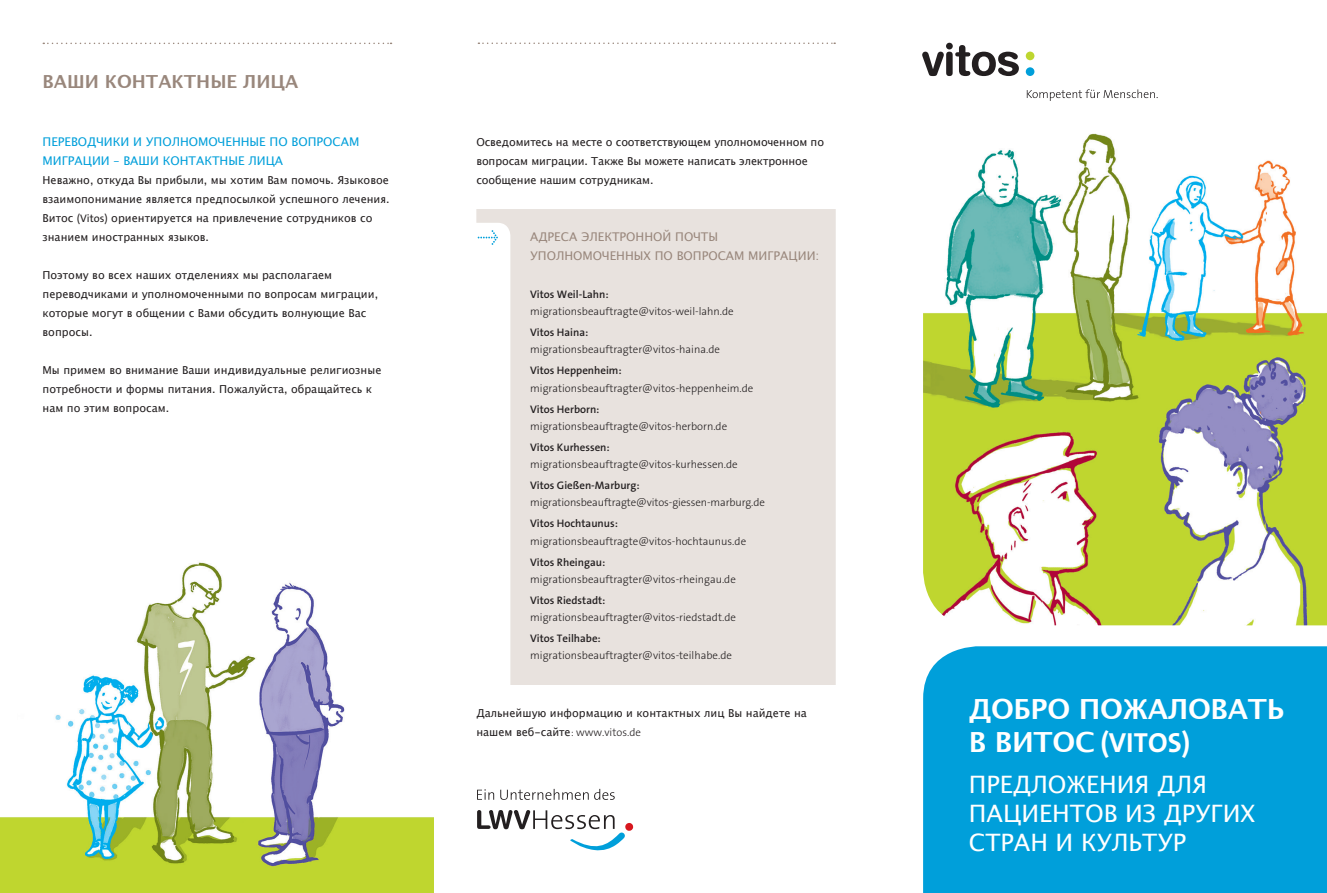
<style>
.page{position:relative;width:1327px;height:893px;background:#fff}
.page>*{position:absolute;margin:0;border:0;box-sizing:border-box;transform-origin:0 0}
.t1{font:700 27.75px "Lucida Grande";letter-spacing:-.01em;color:#fff}
.t2{font:700 27.75px "The Sans B W7";letter-spacing:.005em;color:#fff}
.t3{font:24px/28.8px "Lucida Grande";color:#fff}
.t4{font:700 18px "Lucida Grande";color:#99877c}
.t5{font:12px/19px "Lucida Grande";color:#009fda}
.t6{font:12px/19px "Lucida Grande";color:#99877c}
.t7{font:10.95px/19px "Lucida Grande";color:#231f20}
.t8{font:300 10.95px "The Sans B W3";color:#231f20}
.t9{font:600 10.95px "The Sans B W6";color:#231f20}
.s1{font-family:"The Sans B W5 Plain"}
.s2{font-family:"The Sans B W3";font-weight:300}
.s3{font-family:"Lucida Grande"}
</style>
<div class="page">
<img style="left:923px;top:133px;width:404px;height:492px">
<img style="left:0;top:562px;width:434px;height:331px">
<div style="left:923px;top:646px;width:404px;height:247px;background:#009fda"></div>
<svg style="left:476px;top:209px;width:360px;height:476px;background:#eae4e1"></svg>
<svg style="left:478px;top:230px;width:20px;height:15px"></svg>
<svg style="left:43px;top:43px;width:348px;height:1px"></svg>
<svg style="left:478px;top:43px;width:357px;height:1px"></svg>
<div style="left:1025px;top:52px;width:9px;height:8px;background:#bed630;border-radius:50%"></div>
<div style="left:1025px;top:67px;width:9px;height:9px;background:#009fda;border-radius:50%"></div>
<svg style="left:922px;top:43px;width:97px;height:33px"></svg>
<svg style="left:1027px;top:89px;width:130px;height:12px"></svg>
<svg style="left:477px;top:810px;width:156px;height:40px"></svg>
<svg style="left:477px;top:789px;width:17px;height:11px"></svg>
<svg style="left:500px;top:789px;width:115px;height:11px"></svg>
<h3 class="t4" style="left:43px;top:67px;width:257px">ВАШИ КОНТАКТНЫЕ ЛИЦА</h3>
<p class="t5" style="left:43px;top:132px;width:318px">ПЕРЕВОДЧИКИ И УПОЛНОМОЧЕННЫЕ ПО ВОПРОСАМ<br>МИГРАЦИИ – ВАШИ КОНТАКТНЫЕ ЛИЦА</p>
<p class="t7" style="left:43px;top:170px;width:349px">Неважно, откуда Вы прибыли, мы хотим Вам помочь. Языковое взаимопонимание является предпосылкой успешного лечения.<br>Витос <span class="s1">(Vitos)</span> ориентируется на привлечение сотрудников со знанием иностранных языков.</p>
<p class="t7" style="left:43px;top:266px;width:337px">Поэтому во всех наших отделениях мы располагаем переводчиками и уполномоченными по вопросам миграции, которые могут в общении с Вами обсудить волнующие Вас вопросы.</p>
<p class="t7" style="left:43px;top:361px;width:340px">Мы примем во внимание Ваши индивидуальные религиозные потребности и формы питания. Пожалуйста, обращайтесь к нам по этим вопросам.</p>
<p class="t7" style="left:476px;top:132px;width:349px">Осведомитесь на месте о соответствующем уполномоченном по вопросам миграции. Также Вы можете написать электронное сообщение нашим сотрудникам.</p>
<p class="t6" style="left:530px;top:227px;width:291px">АДРЕСА ЭЛЕКТРОННОЙ ПОЧТЫ<br>УПОЛНОМОЧЕННЫХ ПО ВОПРОСАМ МИГРАЦИИ:</p>
<p class="t9" style="left:530px;top:287px;width:80px">Vitos Weil-Lahn:</p>
<p class="t8" style="left:530px;top:304px;width:205px">migrationsbeauftragte@vitos-weil-lahn.de</p>
<p class="t9" style="left:530px;top:325px;width:60px">Vitos Haina:</p>
<p class="t8" style="left:530px;top:343px;width:191px">migrationsbeauftragter@vitos-haina.de</p>
<p class="t9" style="left:530px;top:364px;width:93px">Vitos Heppenheim:</p>
<p class="t8" style="left:530px;top:381px;width:225px">migrationsbeauftragter@vitos-heppenheim.de</p>
<p class="t9" style="left:530px;top:402px;width:71px">Vitos Herborn:</p>
<p class="t8" style="left:530px;top:419px;width:199px">migrationsbeauftragte@vitos-herborn.de</p>
<p class="t9" style="left:530px;top:440px;width:81px">Vitos Kurhessen:</p>
<p class="t8" style="left:530px;top:457px;width:209px">migrationsbeauftragte@vitos-kurhessen.de</p>
<p class="t9" style="left:530px;top:478px;width:111px">Vitos Gießen-Marburg:</p>
<p class="t8" style="left:530px;top:496px;width:236px">migrationsbeauftragte@vitos-giessen-marburg.de</p>
<p class="t9" style="left:530px;top:517px;width:89px">Vitos Hochtaunus:</p>
<p class="t8" style="left:530px;top:534px;width:217px">migrationsbeauftragte@vitos-hochtaunus.de</p>
<p class="t9" style="left:530px;top:555px;width:77px">Vitos Rheingau:</p>
<p class="t8" style="left:530px;top:572px;width:207px">migrationsbeauftragter@vitos-rheingau.de</p>
<p class="t9" style="left:530px;top:593px;width:77px">Vitos Riedstadt:</p>
<p class="t8" style="left:530px;top:610px;width:207px">migrationsbeauftragter@vitos-riedstadt.de</p>
<p class="t9" style="left:530px;top:631px;width:72px">Vitos Teilhabe:</p>
<p class="t8" style="left:530px;top:649px;width:203px">migrationsbeauftragter@vitos-teilhabe.de</p>
<p class="t7" style="left:476px;top:704px;width:332px">Дальнейшую информацию и контактных лиц Вы найдете на нашем веб-сайте<span class="s2">: www.vitos.de</span></p>
<h1 class="t1" style="left:969px;top:687px;width:317px">ДОБРО ПОЖАЛОВАТЬ</h1>
<h1 class="t2" style="left:969px;top:725px;width:223px"><span class="s3">В ВИТОС</span> (VITOS)</h1>
<h2 class="t3" style="left:969px;top:770px;width:288px">ПРЕДЛОЖЕНИЯ ДЛЯ<br>ПАЦИЕНТОВ ИЗ ДРУГИХ<br>СТРАН И КУЛЬТУР</h2>
</div>
